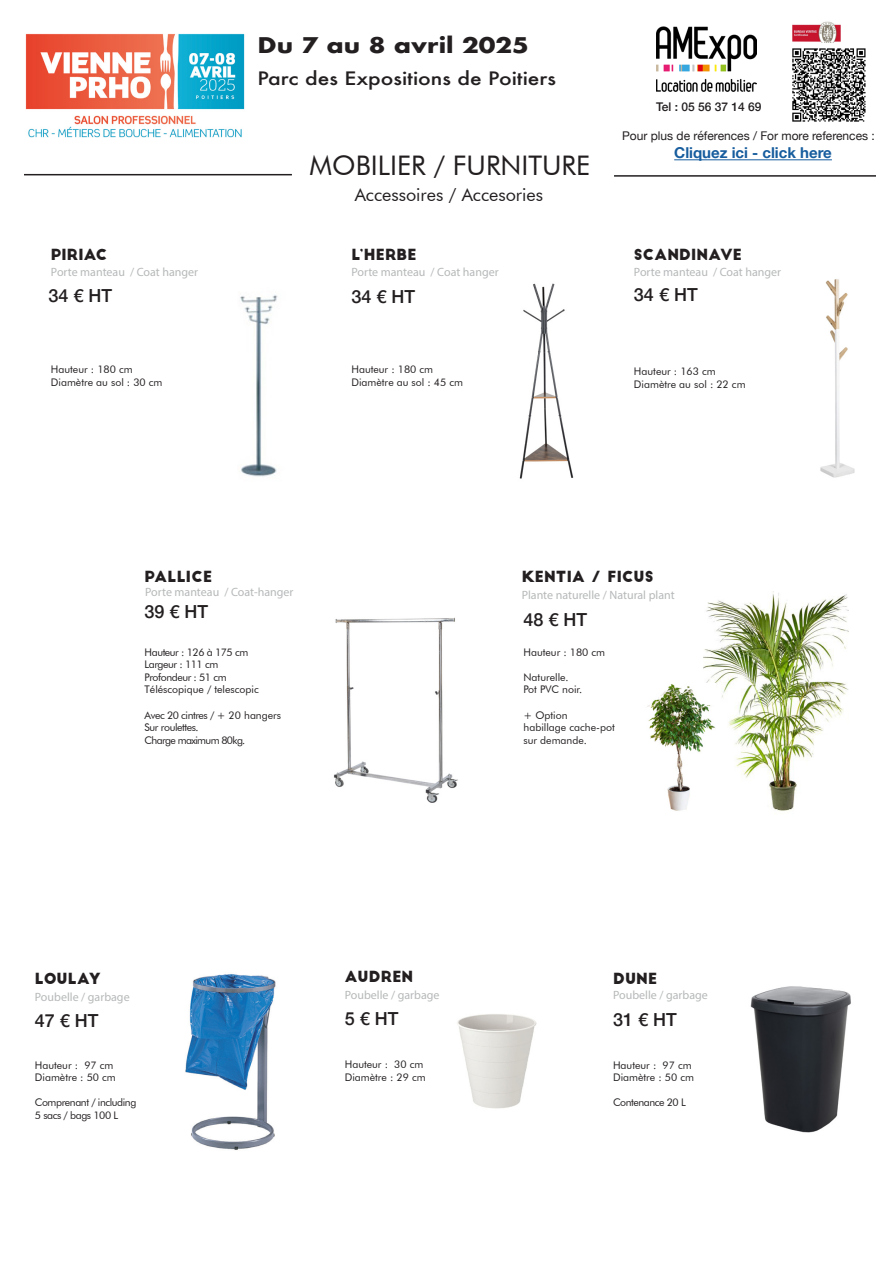
<style>
.page{position:relative;width:893px;height:1263px;background:#fff}
.page>*{position:absolute;margin:0;border:0;box-sizing:border-box;transform-origin:0 0}
.t1{font:27px "Futura BT";color:#231f20}
.t2{font:700 21px "Futura";color:#231f20;scale:1.17 1}
.t3{font:500 18px "Helvetica Neue";color:#231f20}
.t4{font:500 18px "Futura";color:#231f20;scale:1.17 1}
.t5{font:18px "Futura BT";color:#231f20}
.t6{font:15px "Big John";letter-spacing:.01em;color:#231f20}
.t7{font:700 15px "Helvetica Neue";color:#175d9e}
.t8{font:12px "Myriad Pro";color:#b6b8b9}
.t9{font:12px "Helvetica Neue";color:#231f20}
.t10{font:500 12px "Helvetica Neue";color:#231f20}
.t11{font:10.5px "Futura BT";color:#231f20}
.t12{font:10.5px "Futura BT";letter-spacing:-.04em;color:#231f20}
.t13{font:10.5px "Futura BT";letter-spacing:-.06em;color:#231f20}
.s1{font-style:inherit}
</style>
<div class="page">
<img style="left:240px;top:295px;width:38px;height:182px">
<img style="left:333px;top:617px;width:125px;height:186px">
<img style="left:704px;top:591px;width:145px;height:220px">
<img style="left:457px;top:1014px;width:80px;height:95px">
<img style="left:519px;top:283px;width:55px;height:196px">
<img style="left:820px;top:279px;width:35px;height:199px">
<img style="left:647px;top:683px;width:69px;height:128px">
<img style="left:750px;top:986px;width:101px;height:147px">
<img style="left:185px;top:974px;width:91px;height:176px">
<hr style="left:24px;top:174px;width:268px;height:1px;background:#231f20">
<hr style="left:614px;top:175px;width:262px;height:2px;background:#231f20">
<img style="left:656px;top:27px;width:101px;height:65px">
<img style="left:792px;top:21px;width:48px;height:22px">
<img style="left:792px;top:48px;width:74px;height:74px">
<hr style="left:674px;top:159px;width:158px;height:1px;background:#175d9e">
<img style="left:25px;top:33px;width:220px;height:105px">
<p class="t2" style="left:257px;top:30px;width:233px">Du 7 au 8 avril 2025</p>
<p class="t4" style="left:257px;top:66px;width:257px">Parc des Expositions de Poitiers</p>
<p class="t10" style="left:656px;top:97px;width:107px">Tel : 05 56 37 14 69</p>
<p class="t1" style="left:310px;top:149px;width:282px">MOBILIER / <span class="s1">FURNITURE</span></p>
<p class="t9" style="left:622px;top:127px;width:254px">Pour plus de réferences / For more references :</p>
<p class="t7" style="left:674px;top:141px;width:159px">Cliquez ici - click here</p>
<p class="t5" style="left:355px;top:183px;width:190px">Accessoires / Accesories</p>
<p class="t6" style="left:51px;top:248px;width:58px">PIRIAC</p>
<p class="t6" style="left:351px;top:248px;width:66px">L’HERBE</p>
<p class="t6" style="left:634px;top:248px;width:109px">SCANDINAVE</p>
<p class="t8" style="left:51px;top:265px;width:149px">Porte manteau / Coat hanger</p>
<p class="t8" style="left:351px;top:265px;width:149px">Porte manteau / Coat hanger</p>
<p class="t8" style="left:634px;top:265px;width:149px">Porte manteau / Coat hanger</p>
<p class="t3" style="left:48px;top:281px;width:65px">34 € HT</p>
<p class="t3" style="left:351px;top:282px;width:65px">34 € HT</p>
<p class="t3" style="left:634px;top:280px;width:65px">34 € HT</p>
<p class="t11" style="left:51px;top:363px;width:83px">Hauteur : 180 cm</p>
<p class="t11" style="left:51px;top:376px;width:113px">Diamètre au sol : 30 cm</p>
<p class="t11" style="left:351px;top:363px;width:83px">Hauteur : 180 cm</p>
<p class="t11" style="left:351px;top:376px;width:113px">Diamètre au sol : 45 cm</p>
<p class="t11" style="left:634px;top:365px;width:83px">Hauteur : 163 cm</p>
<p class="t11" style="left:634px;top:378px;width:113px">Diamètre au sol : 22 cm</p>
<p class="t6" style="left:145px;top:570px;width:69px">PALLICE</p>
<p class="t6" style="left:522px;top:570px;width:133px">KENTIA / FICUS</p>
<p class="t8" style="left:145px;top:584px;width:150px">Porte manteau / Coat-hanger</p>
<p class="t3" style="left:144px;top:597px;width:65px">39 € HT</p>
<p class="t12" style="left:145px;top:645px;width:105px">Hauteur : 126 à 175 cm</p>
<p class="t12" style="left:145px;top:658px;width:75px">Largeur : 111 cm</p>
<p class="t12" style="left:145px;top:671px;width:84px">Profondeur : 51 cm</p>
<p class="t11" style="left:145px;top:683px;width:116px">Téléscopique / telescopic</p>
<p class="t12" style="left:145px;top:708px;width:138px">Avec 20 cintres / + 20 hangers</p>
<p class="t12" style="left:145px;top:721px;width:56px">Sur roulettes.</p>
<p class="t13" style="left:145px;top:734px;width:102px">Charge maximum 80kg.</p>
<p class="t8" style="left:522px;top:588px;width:154px">Plante naturelle / Natural plant</p>
<p class="t3" style="left:523px;top:605px;width:65px">48 € HT</p>
<p class="t11" style="left:523px;top:645px;width:83px">Hauteur : 180 cm</p>
<p class="t11" style="left:523px;top:671px;width:47px">Naturelle.</p>
<p class="t11" style="left:523px;top:683px;width:60px">Pot PVC noir.</p>
<p class="t11" style="left:523px;top:708px;width:46px">+ Option</p>
<p class="t11" style="left:523px;top:721px;width:93px">habillage cache-pot</p>
<p class="t11" style="left:523px;top:734px;width:65px">sur demande.</p>
<p class="t6" style="left:35px;top:972px;width:67px">LOULAY</p>
<p class="t6" style="left:345px;top:970px;width:70px">AUDREN</p>
<p class="t6" style="left:613px;top:971px;width:46px">DUNE</p>
<p class="t8" style="left:35px;top:989px;width:96px">Poubelle / garbage</p>
<p class="t3" style="left:35px;top:1006px;width:65px">47 € HT</p>
<p class="t8" style="left:345px;top:988px;width:96px">Poubelle / garbage</p>
<p class="t3" style="left:345px;top:1004px;width:55px">5 € HT</p>
<p class="t8" style="left:613px;top:988px;width:96px">Poubelle / garbage</p>
<p class="t3" style="left:613px;top:1005px;width:65px">31 € HT</p>
<p class="t11" style="left:35px;top:1058px;width:80px">Hauteur : 97 cm</p>
<p class="t11" style="left:35px;top:1071px;width:82px">Diamètre : 50 cm</p>
<p class="t12" style="left:35px;top:1096px;width:103px">Comprenant / including</p>
<p class="t12" style="left:35px;top:1109px;width:85px">5 sacs / bags 100 L</p>
<p class="t11" style="left:345px;top:1058px;width:80px">Hauteur : 30 cm</p>
<p class="t11" style="left:345px;top:1071px;width:82px">Diamètre : 29 cm</p>
<p class="t11" style="left:613px;top:1058px;width:80px">Hauteur : 97 cm</p>
<p class="t11" style="left:613px;top:1071px;width:82px">Diamètre : 50 cm</p>
<p class="t12" style="left:613px;top:1096px;width:74px">Contenance 20 L</p>
</div>
